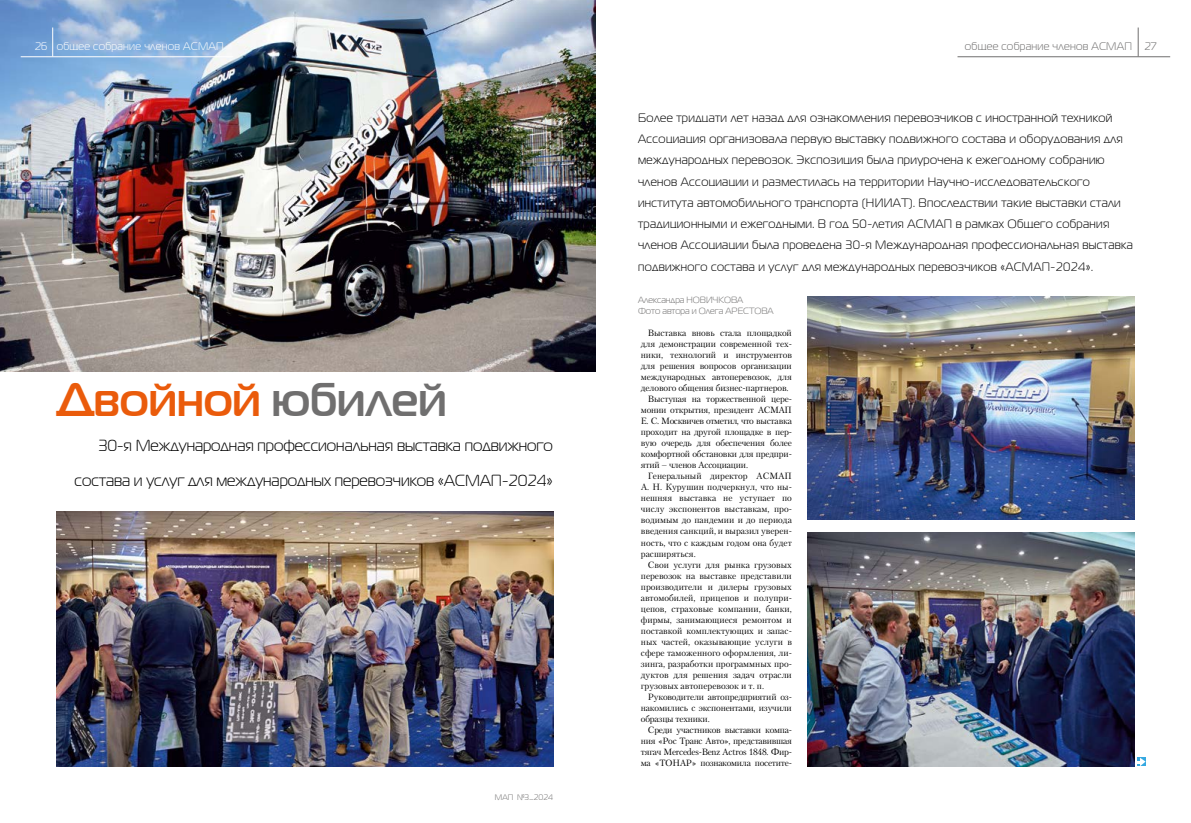
<style>
.page{position:relative;width:1191px;height:823px;background:#fff}
.page>*{position:absolute;margin:0;border:0;box-sizing:border-box;transform-origin:0 0}
.t1{font:700 47px "Magistral TT";color:#ea5b0b}
.t2{font:16px/35px "Magistral TT";color:#000;text-align:right}
.t3{font:12.1px/21.2px "Magistral TT";letter-spacing:.03em;color:#000}
.t4{font:11px "Magistral TT";letter-spacing:.025em;color:#706f6f}
.t5{font:11px "Magistral TT";letter-spacing:.025em;color:#fff}
.t6{font:9px "Petersburg C";letter-spacing:-.01em;color:#000}
.t7{font:9px "Petersburg C";letter-spacing:-.03em;color:#000}
.t8{font:9px/11px "Magistral TT";color:#706f6f}
.t9{font:9px "Petersburg C";letter-spacing:-.04em;color:#000}
.t10{font:8px "Magistral TT";color:#706f6f}
.s1{color:#706f6f}
</style>
<div class="page">
<hr style="left:957px;top:56px;width:213px;height:1px;background:#706f6f">
<svg style="left:1138px;top:27px;width:1px;height:29px"></svg>
<img style="left:808px;top:296px;width:326px;height:223px">
<img style="left:0;top:0;width:595px;height:371px">
<img style="left:57px;top:511px;width:496px;height:254px">
<img style="left:807px;top:532px;width:327px;height:233px">
<svg style="left:1137px;top:757px;width:8px;height:8px"></svg>
<hr style="left:21px;top:56px;width:212px;height:1px;background:#fff">
<svg style="left:52px;top:27px;width:1px;height:29px"></svg>
<p class="t5" style="left:35px;top:40px;width:191px">26 общее собрание членов АСМАП</p>
<h1 class="t1" style="left:57px;top:369px;width:391px">Двойной <span class="s1">юбилей</span></h1>
<h2 class="t2" style="left:75px;top:427px;width:480px">30-я Международная профессиональная выставка подвижного состава и услуг для международных перевозчиков «АСМАП-2024»</h2>
<p class="t10" style="left:495px;top:792px;width:60px">МАП №3_2024</p>
<p class="t4" style="left:965px;top:40px;width:193px">общее собрание членов АСМАП 27</p>
<p class="t3" style="left:638px;top:107px;width:496px">Более тридцати лет назад для ознакомления перевозчиков с иностранной техникой Ассоциация организовала первую выставку подвижного состава и оборудования для международных перевозок. Экспозиция была приурочена к ежегодному собранию членов Ассоциации и разместилась на территории Научно-исследовательского института автомобильного транспорта (НИИАТ). Впоследствии такие выставки стали традиционными и ежегодными. В год 50-летия АСМАП в рамках Общего собрания членов Ассоциации была проведена 30-я Международная профессиональная выставка подвижного состава и услуг для международных перевозчиков «АСМАП-2024».</p>
<p class="t8" style="left:638px;top:294px;width:137px">Александра НОВИЧКОВА<br>Фото автора и Олега АРЕСТОВА</p>
<p class="t6" style="left:648px;top:327px;width:145px">Выставка вновь стала площадкой</p>
<p class="t6" style="left:641px;top:338px;width:152px">для демонстрации современной тех-</p>
<p class="t6" style="left:641px;top:349px;width:152px">ники, технологий и инструментов</p>
<p class="t6" style="left:641px;top:360px;width:152px">для решения вопросов организации</p>
<p class="t6" style="left:641px;top:371px;width:152px">международных автоперевозок, для</p>
<p class="t6" style="left:641px;top:382px;width:149px">делового общения бизнес-партнеров.</p>
<p class="t6" style="left:648px;top:393px;width:145px">Выступая на торжественной цере-</p>
<p class="t6" style="left:641px;top:404px;width:152px">монии открытия, президент АСМАП</p>
<p class="t9" style="left:641px;top:415px;width:152px">Е. С. Москвичев отметил, что выставка</p>
<p class="t6" style="left:641px;top:426px;width:152px">проходит на другой площадке в пер-</p>
<p class="t6" style="left:641px;top:437px;width:152px">вую очередь для обеспечения более</p>
<p class="t6" style="left:641px;top:448px;width:152px">комфортной обстановки для предпри-</p>
<p class="t6" style="left:641px;top:459px;width:109px">ятий – членов Ассоциации.</p>
<p class="t6" style="left:648px;top:470px;width:145px">Генеральный директор АСМАП</p>
<p class="t6" style="left:641px;top:481px;width:152px">А. Н. Курушин подчеркнул, что ны-</p>
<p class="t6" style="left:641px;top:492px;width:152px">нешняя выставка не уступает по</p>
<p class="t6" style="left:641px;top:503px;width:152px">числу экспонентов выставкам, про-</p>
<p class="t6" style="left:641px;top:514px;width:152px">водимым до пандемии и до периода</p>
<p class="t6" style="left:641px;top:525px;width:152px">введения санкций, и выразил уверен-</p>
<p class="t6" style="left:641px;top:536px;width:152px">ность, что с каждым годом она будет</p>
<p class="t6" style="left:641px;top:547px;width:56px">расширяться.</p>
<p class="t6" style="left:648px;top:558px;width:145px">Свои услуги для рынка грузовых</p>
<p class="t6" style="left:641px;top:569px;width:152px">перевозок на выставке представили</p>
<p class="t6" style="left:641px;top:580px;width:152px">производители и дилеры грузовых</p>
<p class="t6" style="left:641px;top:591px;width:152px">автомобилей, прицепов и полупри-</p>
<p class="t6" style="left:641px;top:602px;width:152px">цепов, страховые компании, банки,</p>
<p class="t6" style="left:641px;top:613px;width:152px">фирмы, занимающиеся ремонтом и</p>
<p class="t6" style="left:641px;top:625px;width:152px">поставкой комплектующих и запас-</p>
<p class="t6" style="left:641px;top:636px;width:152px">ных частей, оказывающие услуги в</p>
<p class="t6" style="left:641px;top:647px;width:152px">сфере таможенного оформления, ли-</p>
<p class="t6" style="left:641px;top:658px;width:152px">зинга, разработки программных про-</p>
<p class="t6" style="left:641px;top:669px;width:152px">дуктов для решения задач отрасли</p>
<p class="t6" style="left:641px;top:680px;width:125px">грузовых автоперевозок и т. п.</p>
<p class="t6" style="left:648px;top:691px;width:145px">Руководители автопредприятий оз-</p>
<p class="t6" style="left:641px;top:702px;width:152px">накомились с экспонентами, изучили</p>
<p class="t6" style="left:641px;top:713px;width:70px">образцы техники.</p>
<p class="t7" style="left:648px;top:724px;width:145px">Среди участников выставки компа-</p>
<p class="t7" style="left:641px;top:735px;width:152px">ния «Рос Транс Авто», представившая</p>
<p class="t7" style="left:641px;top:746px;width:152px">тягач Mercedes-Benz Actros 1848. Фир-</p>
<p class="t7" style="left:641px;top:757px;width:152px">ма «ТОНАР» познакомила посетите-</p>
</div>
